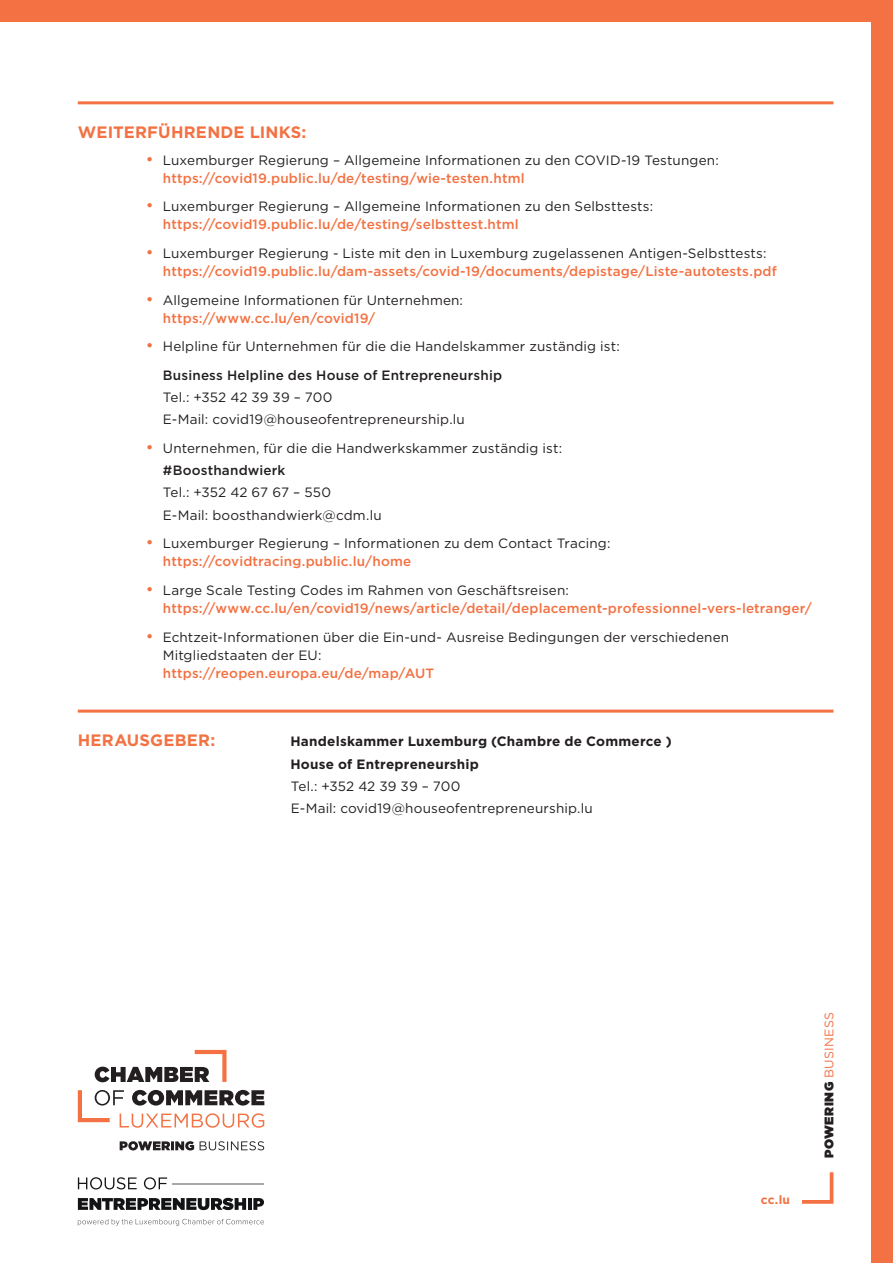
<style>
.page{position:relative;width:893px;height:1263px;background:#fff}
.page>*{position:absolute;margin:0;border:0;box-sizing:border-box;transform-origin:0 0}
.t1{font:700 16.5px "Gotham";letter-spacing:.015em;color:#f37142}
.t2{font:13.5px/18px "Gotham";letter-spacing:.01em;color:#231f20}
.t3{font:500 13.5px/18px "Gotham";letter-spacing:.015em;color:#f37142}
.t4{font:700 13.5px/22.2px "Gotham";letter-spacing:.015em;color:#231f20}
.t5{font:12.45px "Gotham Ultra";letter-spacing:.04em;color:#231f20}
.t6{font:700 12px "Gotham";color:#f37142}
.s1{font-size:16.5px;color:#f37142}
.s2{font-weight:500;color:#f37142}
.s3{font-weight:400;font-size:16.5px}
.s4{font-weight:400;color:#231f20}
.s5{font-weight:500}
.s6{font-family:"Gotham";color:#f37142}
</style>
<div class="page">
<hr style="left:78px;top:101px;width:755px;height:3px;background:#f37142">
<hr style="left:78px;top:710px;width:755px;height:3px;background:#f37142">
<div style="left:0;top:0;width:893px;height:21px;background:#f37142"></div>
<div style="left:872px;top:0;width:21px;height:1263px;background:#f37142"></div>
<svg style="left:802px;top:1172px;width:32px;height:32px"></svg>
<svg style="left:95px;top:1050px;width:132px;height:32px"></svg>
<svg style="left:78px;top:1090px;width:186px;height:38px"></svg>
<svg style="left:120px;top:1141px;width:144px;height:9px"></svg>
<svg style="left:78px;top:1177px;width:59px;height:12px"></svg>
<svg style="left:144px;top:1177px;width:23px;height:12px"></svg>
<svg style="left:78px;top:1198px;width:168px;height:12px;background:#565858"></svg>
<hr style="left:248px;top:1198px;width:4px;height:12px;background:#111314">
<svg style="left:253px;top:1198px;width:11px;height:12px"></svg>
<hr style="left:173px;top:1183px;width:91px;height:1px;background:#a7a9a9">
<svg style="left:78px;top:1219px;width:186px;height:7px"></svg>
<p class="t1" style="left:78px;top:123px;width:230px">WEITERFÜHRENDE LINKS:</p>
<p class="t2" style="left:163px;top:151px;width:557px;text-indent:-17px"><span class="s1">•</span> Luxemburger Regierung – Allgemeine Informationen zu den COVID-19 Testungen: <span class="s2">https://covid19.public.lu/de/testing/wie-testen.html</span></p>
<p class="t2" style="left:163px;top:197px;width:492px;text-indent:-17px"><span class="s1">•</span> Luxemburger Regierung – Allgemeine Informationen zu den Selbsttests: <span class="s2">https://covid19.public.lu/de/testing/selbsttest.html</span></p>
<p class="t3" style="left:163px;top:244px;width:616px;text-indent:-17px"><span class="s3">•</span> <span class="s4">Luxemburger Regierung - Liste mit den in Luxemburg zugelassenen Antigen-Selbsttests: </span>https://covid19.public.lu/dam-assets/covid-19/documents/depistage/Liste-autotests.pdf</p>
<p class="t2" style="left:163px;top:290px;width:302px;text-indent:-17px"><span class="s1">•</span> Allgemeine Informationen für Unternehmen: <span class="s2">https://www.cc.lu/en/covid19/</span></p>
<p class="t2" style="left:163px;top:332px;width:458px;line-height:28.7px;text-indent:-17px"><span class="s1">•</span> Helpline für Unternehmen für die die Handelskammer zuständig ist:<br><span class="s5">Business Helpline des House of Entrepreneurship</span></p>
<p class="t2" style="left:163px;top:386px;width:304px;line-height:22.2px">Tel.: +352 42 39 39 – 700<br>E-Mail: covid19@houseofentrepreneurship.lu</p>
<p class="t2" style="left:163px;top:437px;width:401px;line-height:22.2px;text-indent:-17px"><span class="s1">•</span> Unternehmen, für die die Handwerkskammer zuständig ist: <span class="s5">#Boosthandwierk</span></p>
<p class="t2" style="left:163px;top:481px;width:220px;line-height:22.2px">Tel.: +352 42 67 67 – 550<br>E-Mail: boosthandwierk@cdm.lu</p>
<p class="t2" style="left:163px;top:534px;width:449px;text-indent:-17px"><span class="s1">•</span> Luxemburger Regierung – Informationen zu dem Contact Tracing: <span class="s2">https://covidtracing.public.lu/home</span></p>
<p class="t3" style="left:163px;top:581px;width:650px;text-indent:-17px"><span class="s3">•</span> <span class="s4">Large Scale Testing Codes im Rahmen von Geschäftsreisen: </span>https://www.cc.lu/en/covid19/news/article/detail/deplacement-professionnel-vers-letranger/</p>
<p class="t2" style="left:163px;top:627px;width:568px;text-indent:-17px"><span class="s1">•</span> Echtzeit-Informationen über die Ein-und- Ausreise Bedingungen der verschiedenen<br>Mitgliedstaaten der EU:</p>
<p class="t3" style="left:163px;top:663px;width:273px">https://reopen.europa.eu/de/map/AUT</p>
<p class="t1" style="left:78px;top:731px;width:139px">HERAUSGEBER:</p>
<p class="t4" style="left:290px;top:730px;width:383px">Handelskammer Luxemburg (Chambre de Commerce )<br>House of Entrepreneurship</p>
<p class="t2" style="left:291px;top:775px;width:304px;line-height:22.2px">Tel.: +352 42 39 39 – 700<br>E-Mail: covid19@houseofentrepreneurship.lu</p>
<p class="t6" style="left:761px;top:1192px;width:31px">cc.lu</p>
<p class="t5" style="left:822px;top:1158px;width:147px;rotate:-90deg">POWERING <span class="s6">BUSINESS</span></p>
</div>
